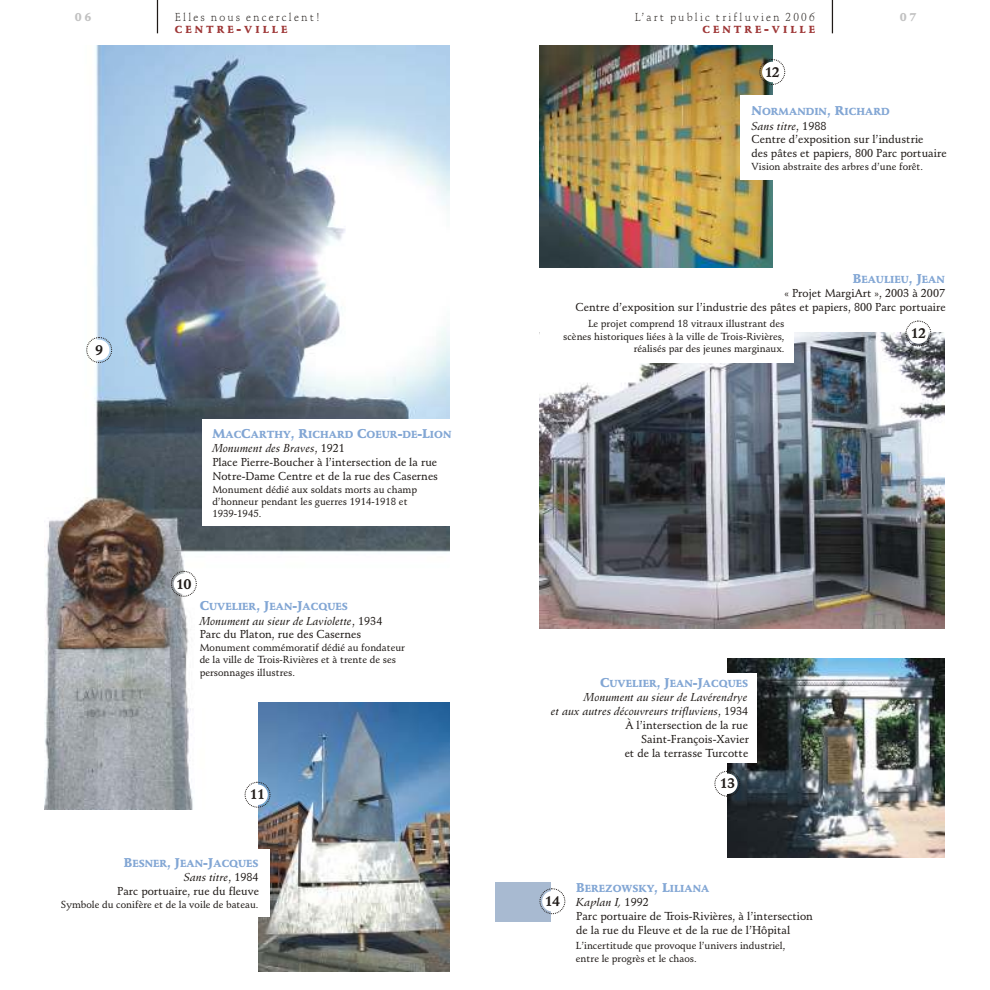
<style>
.page{position:relative;width:990px;height:990px;background:#fff}
.page>*{position:absolute;margin:0;border:0;box-sizing:border-box;transform-origin:0 0}
.t1{font:700 13.75px "Schneidler BT";letter-spacing:-.06em;color:#1f1a17}
.t2{font:11.25px/13.9px "Schneidler Md BT";color:#1f1a17}
.t3{font:11.25px "Schneidler Lt BT";letter-spacing:.19em;color:#1f1a17}
.t4{font:11.25px "Schneidler Blk BT";color:#c2c2c2}
.t5{font:10px/12.4px "Schneidler Md BT";color:#1f1a17}
.t6{font:10px "Schneidler Blk BT";color:#82a6d4}
.t7{font:10px "Schneidler Blk BT";letter-spacing:.295em;color:#9e3636}
.s1{font-size:12.5px}
.s2{font-style:italic}
</style>
<div class="page">
<img style="left:540px;top:45px;width:232px;height:222px">
<img style="left:45px;top:45px;width:405px;height:765px">
<hr style="left:832px;top:0;width:1px;height:33px;background:#1f1a17">
<hr style="left:157px;top:0;width:1px;height:33px;background:#1f1a17">
<img style="left:258px;top:702px;width:192px;height:270px">
<div style="left:202px;top:419px;width:259px;height:107px;background:#fff"></div>
<div style="left:186px;top:849px;width:84px;height:68px;background:#fff"></div>
<div style="left:86px;top:337px;width:26px;height:26px;border:1px dashed #1f1a17;border-radius:50%"></div>
<div style="left:89px;top:340px;width:20px;height:20px;background:#fff;border-radius:50%"></div>
<div style="left:171px;top:571px;width:26px;height:26px;border:1px dashed #1f1a17;border-radius:50%"></div>
<div style="left:174px;top:574px;width:20px;height:20px;background:#fff;border-radius:50%"></div>
<div style="left:245px;top:782px;width:25px;height:26px;border:1px dashed #1f1a17;border-radius:50%"></div>
<div style="left:247px;top:784px;width:21px;height:21px;background:#fff;border-radius:50%"></div>
<img style="left:540px;top:333px;width:405px;height:295px">
<img style="left:728px;top:659px;width:217px;height:198px">
<div style="left:740px;top:96px;width:116px;height:84px;background:#fff"></div>
<div style="left:540px;top:303px;width:253px;height:59px;background:#fff"></div>
<div style="left:692px;top:673px;width:65px;height:90px;background:#fff"></div>
<div style="left:759px;top:59px;width:26px;height:26px;border:1px dashed #1f1a17;border-radius:50%"></div>
<div style="left:762px;top:62px;width:21px;height:20px;background:#fff;border-radius:50%"></div>
<div style="left:906px;top:321px;width:25px;height:25px;border:1px dashed #1f1a17;border-radius:50%"></div>
<div style="left:908px;top:323px;width:21px;height:21px;background:#fff;border-radius:50%"></div>
<div style="left:714px;top:771px;width:26px;height:26px;border:1px dashed #1f1a17;border-radius:50%"></div>
<div style="left:717px;top:774px;width:21px;height:20px;background:#fff;border-radius:50%"></div>
<div style="left:495px;top:883px;width:56px;height:39px;background:#a8bad1"></div>
<div style="left:539px;top:888px;width:26px;height:26px;border:1px dashed #1f1a17;border-radius:50%"></div>
<div style="left:542px;top:891px;width:21px;height:20px;background:#fff;border-radius:50%"></div>
<p class="t4" style="left:75px;top:13px;width:18px">06</p>
<p class="t3" style="left:175px;top:12px;width:147px">Elles nous encerclent!</p>
<p class="t7" style="left:175px;top:26px;width:114px">CENTRE<span class="s1">-</span>VILLE</p>
<p class="t1" style="left:95px;top:344px;width:10px">9</p>
<p class="t6" style="left:212px;top:430px;width:241px"><span class="s1">M</span>AC<span class="s1">C</span>ARTHY<span class="s1">, R</span>ICHARD <span class="s1">C</span>OEUR<span class="s1">-</span>DE<span class="s1">-L</span>ION</p>
<p class="t2" style="left:212px;top:442px;width:227px"><span class="s2">Monument des Braves</span>, 1921<br>Place Pierre-Boucher à l’intersection de la rue<br>Notre-Dame Centre et de la rue des Casernes</p>
<p class="t5" style="left:212px;top:484px;width:206px">Monument dédié aux soldats morts au champ d’honneur pendant les guerres 1914-1918 et<br>1939-1945.</p>
<p class="t1" style="left:176px;top:578px;width:17px">10</p>
<p class="t6" style="left:200px;top:603px;width:150px"><span class="s1">C</span>UVELIER<span class="s1">, J</span>EAN<span class="s1">-J</span>ACQUES</p>
<p class="t2" style="left:200px;top:615px;width:184px"><span class="s2">Monument au sieur de Laviolette</span>, 1934<br>Parc du Platon, rue des Casernes</p>
<p class="t5" style="left:200px;top:642px;width:207px">Monument commémoratif dédié au fondateur de la ville de Trois-Rivières et à trente de ses personnages illustres.</p>
<p class="t1" style="left:250px;top:789px;width:17px">11</p>
<p class="t6" style="left:124px;top:860px;width:136px"><span class="s1">B</span>ESNER<span class="s1">, J</span>EAN<span class="s1">-J</span>ACQUES</p>
<p class="t2" style="left:117px;top:871px;width:143px;text-align:right"><span class="s2">Sans titre</span>, 1984<br>Parc portuaire, rue du fleuve</p>
<p class="t5" style="left:61px;top:899px;width:199px">Symbole du conifère et de la voile de bateau.</p>
<p class="t3" style="left:635px;top:12px;width:181px">L’art public trifluvien 2006</p>
<p class="t4" style="left:900px;top:13px;width:18px">07</p>
<p class="t7" style="left:703px;top:26px;width:114px">CENTRE<span class="s1">-</span>VILLE</p>
<p class="t1" style="left:765px;top:66px;width:17px">12</p>
<p class="t6" style="left:752px;top:108px;width:140px"><span class="s1">N</span>ORMANDIN<span class="s1">, R</span>ICHARD</p>
<p class="t2" style="left:752px;top:120px;width:197px"><span class="s2">Sans titre</span>, 1988<br>Centre d’exposition sur l’industrie<br>des pâtes et papiers, 800 Parc portuaire</p>
<p class="t5" style="left:752px;top:161px;width:173px">Vision abstraite des arbres d’une forêt.</p>
<p class="t6" style="left:853px;top:275px;width:93px"><span class="s1">B</span>EAULIEU<span class="s1">, J</span>EAN</p>
<p class="t2" style="left:576px;top:287px;width:372px;text-align:right">« Projet MargiArt », 2003 à 2007<br>Centre d’exposition sur l’industrie des pâtes et papiers, 800 Parc portuaire</p>
<p class="t5" style="left:563px;top:318px;width:223px;text-align:right">Le projet comprend 18 vitraux illustrant des scènes historiques liées à la ville de Trois-Rivières, réalisés par des jeunes marginaux.</p>
<p class="t1" style="left:911px;top:328px;width:17px">12</p>
<p class="t6" style="left:600px;top:679px;width:150px"><span class="s1">C</span>UVELIER<span class="s1">, J</span>EAN<span class="s1">-J</span>ACQUES</p>
<p class="t2" style="left:551px;top:691px;width:199px;text-align:right"><span class="s2">Monument au sieur de Lavérendrye<br>et aux autres découvreurs trifluviens</span>, 1934<br>À l’intersection de la rue<br>Saint-François-Xavier<br>et de la terrasse Turcotte</p>
<p class="t1" style="left:720px;top:778px;width:17px">13</p>
<p class="t1" style="left:545px;top:895px;width:17px">14</p>
<p class="t6" style="left:576px;top:885px;width:135px"><span class="s1">B</span>EREZOWSKY<span class="s1">, L</span>ILIANA</p>
<p class="t2" style="left:576px;top:896px;width:238px"><span class="s2">Kaplan I,</span> 1992<br>Parc portuaire de Trois-Rivières, à l’intersection de la rue du Fleuve et de la rue de l’Hôpital</p>
<p class="t5" style="left:576px;top:941px;width:211px">L’incertitude que provoque l’univers industriel, entre le progrès et le chaos.</p>
</div>
